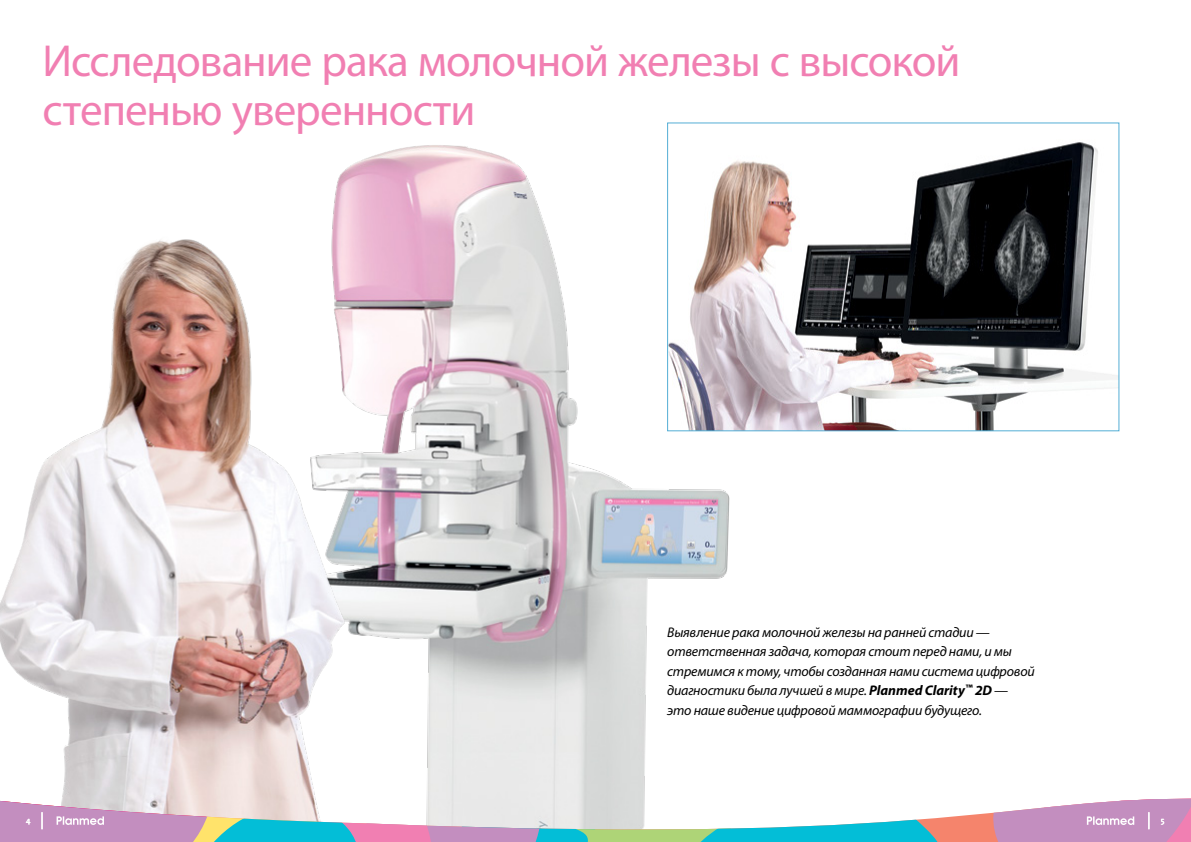
<style>
.page{position:relative;width:1191px;height:842px;background:#fff}
.page>*{position:absolute;margin:0;border:0;box-sizing:border-box;transform-origin:0 0}
.t1{font:45px/49px "Myriad Pro";letter-spacing:-.02em;color:#f17fb2}
.t2{font:italic 14px/19.4px "Myriad Pro";letter-spacing:-.015em;color:#000}
.t3{font:8px "The Sans";color:#fff}
.s1{font-weight:700}
</style>
<div class="page">
<img style="left:334px;top:122px;width:403px;height:567px">
<img style="left:0;top:204px;width:405px;height:485px">
<svg style="left:623px;top:689px;width:52px;height:153px"></svg>
<svg style="left:675px;top:815px;width:289px;height:27px"></svg>
<img style="left:669px;top:125px;width:448px;height:304px">
<div style="left:667px;top:123px;width:452px;height:308px;border:1px solid #53aed5"></div>
<svg style="left:0;top:689px;width:623px;height:153px"></svg>
<svg style="left:987px;top:798px;width:204px;height:44px;background:#d09fc6"></svg>
<h1 class="t1" style="left:43px;top:36px;width:919px">Исследование рака молочной железы с высокой степенью уверенности</h1>
<p class="t2" style="left:667px;top:622px;width:369px">Выявление рака молочной железы на ранней стадии — ответственная задача, которая стоит перед нами, и мы стремимся к тому, чтобы созданная нами система цифровой диагностики была лучшей в мире. <span class="s1">Planmed Clarity</span><sup>™</sup> <span class="s1">2D</span> — это наше видение цифровой маммографии будущего.</p>
<p class="t3" style="left:26px;top:813px;width:6px">4</p>
<p class="t3" style="left:1160px;top:813px;width:5px">5</p>
</div>
